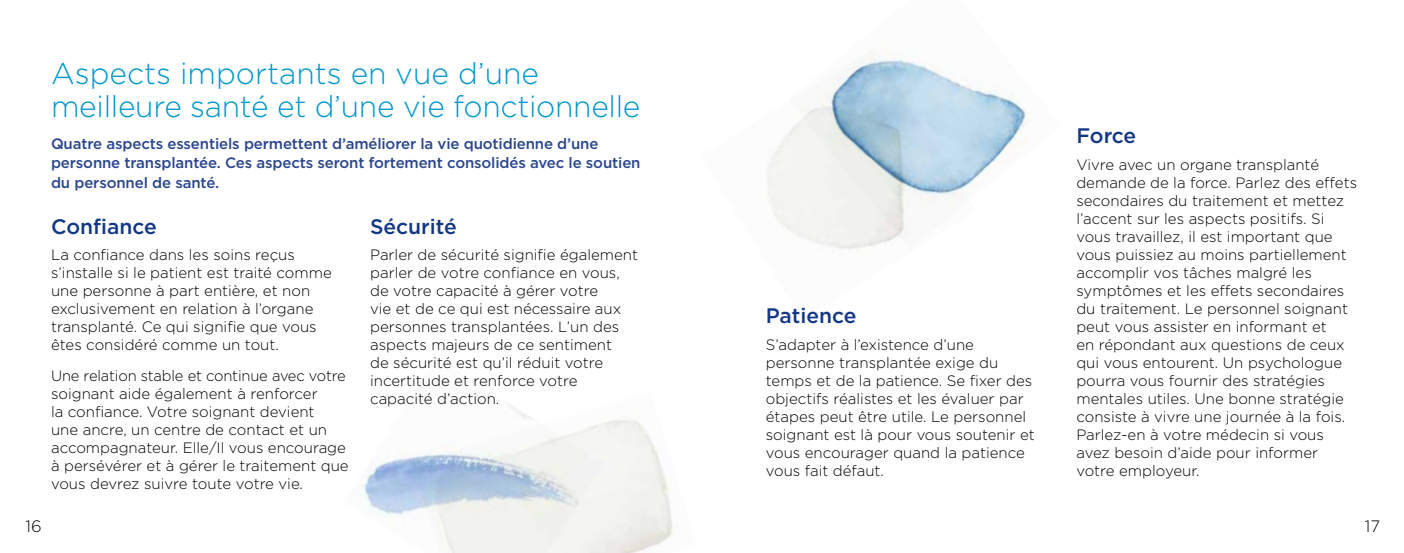
<style>
.page{position:relative;width:1404px;height:553px;background:#fff}
.page>*{position:absolute;margin:0;border:0;box-sizing:border-box;transform-origin:0 0}
.t1{font:300 30px/33px "Gotham";letter-spacing:-.01em;color:#0097cc}
.t2{font:500 21px "Gotham";color:#123885}
.t3{font:300 16.5px "Gotham";color:#000}
.t4{font:300 15px/18px "Gotham";color:#000}
.t5{font:500 15px/19.5px "Gotham";letter-spacing:-.01em;color:#29458e}
</style>
<div class="page">
<img style="left:359px;top:450px;width:53px;height:69px">
<img style="left:412px;top:403px;width:262px;height:150px">
<img style="left:788px;top:48px;width:243px;height:201px">
<h1 class="t1" style="left:51px;top:56px;width:591px">Aspects importants en vue d’une meilleure santé et d’une vie fonctionnelle</h1>
<p class="t5" style="left:51px;top:134px;width:591px">Quatre aspects essentiels permettent d’améliorer la vie quotidienne d’une personne transplantée. Ces aspects seront fortement consolidés avec le soutien du personnel de santé.</p>
<h2 class="t2" style="left:51px;top:212px;width:107px">Confiance</h2>
<p class="t4" style="left:51px;top:245px;width:282px">La confiance dans les soins reçus s’installe si le patient est traité comme une personne à part entière, et non exclusivement en relation à l’organe transplanté. Ce qui signifie que vous êtes considéré comme un tout.</p>
<p class="t4" style="left:51px;top:366px;width:299px">Une relation stable et continue avec votre soignant aide également à renforcer<br>la confiance. Votre soignant devient<br>une ancre, un centre de contact et un accompagnateur. Elle/Il vous encourage à persévérer et à gérer le traitement que vous devrez suivre toute votre vie.</p>
<h2 class="t2" style="left:370px;top:212px;width:88px">Sécurité</h2>
<p class="t4" style="left:370px;top:245px;width:269px">Parler de sécurité signifie également parler de votre confiance en vous, de votre capacité à gérer votre<br>vie et de ce qui est nécessaire aux personnes transplantées. L’un des aspects majeurs de ce sentiment<br>de sécurité est qu’il réduit votre incertitude et renforce votre capacité d’action.</p>
<h2 class="t2" style="left:765px;top:302px;width:92px">Patience</h2>
<p class="t4" style="left:765px;top:335px;width:270px">S’adapter à l’existence d’une personne transplantée exige du temps et de la patience. Se fixer des objectifs réalistes et les évaluer par étapes peut être utile. Le personnel soignant est là pour vous soutenir et vous encourager quand la patience vous fait défaut.</p>
<h2 class="t2" style="left:1076px;top:122px;width:61px">Force</h2>
<p class="t4" style="left:1076px;top:155px;width:282px">Vivre avec un organe transplanté demande de la force. Parlez des effets secondaires du traitement et mettez l’accent sur les aspects positifs. Si vous travaillez, il est important que vous puissiez au moins partiellement accomplir vos tâches malgré les symptômes et les effets secondaires du traitement. Le personnel soignant peut vous assister en informant et<br>en répondant aux questions de ceux qui vous entourent. Un psychologue pourra vous fournir des stratégies mentales utiles. Une bonne stratégie consiste à vivre une journée à la fois.<br>Parlez-en à votre médecin si vous avez besoin d’aide pour informer votre employeur.</p>
<p class="t3" style="left:26px;top:516px;width:18px">16</p>
<p class="t3" style="left:1364px;top:516px;width:17px">17</p>
</div>
